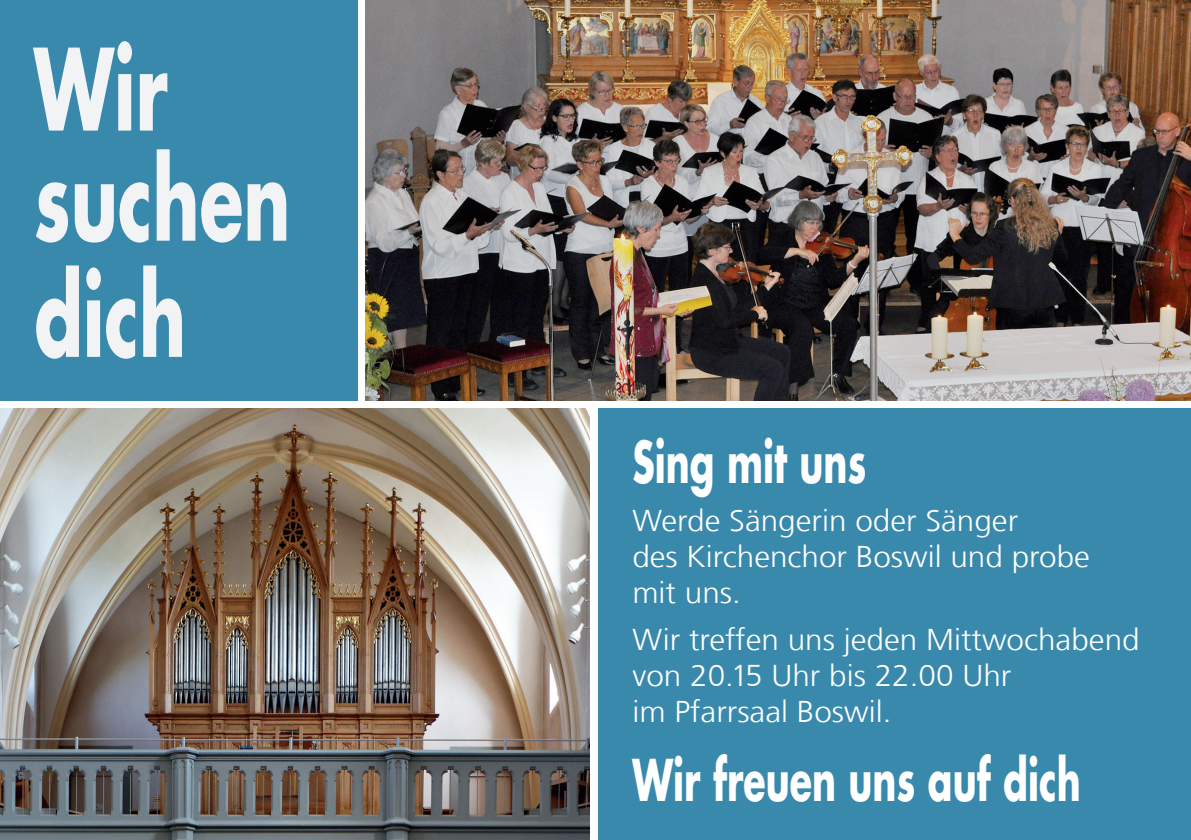
<style>
.page{position:relative;width:1191px;height:840px;background:#fff}
.page>*{position:absolute;margin:0;border:0;box-sizing:border-box;transform-origin:0 0}
.t1{font:700 110px/113px "Futura Std";color:#f2f3f4;scale:.65 1}
.t2{font:700 56px "Futura Std";color:#fff;scale:.65 1}
.t3{font:300 30px/36px "Frutiger LT Com";color:#fff;scale:1.05 1}
</style>
<div class="page">
<div style="left:0;top:0;width:357px;height:400px;background:#3989ad"></div>
<div style="left:598px;top:408px;width:593px;height:431px;background:#3989ad"></div>
<img style="left:366px;top:0;width:825px;height:400px">
<img style="left:0;top:408px;width:590px;height:431px">
<h1 class="t1" style="left:34px;top:31px;width:396px">Wir suchen dich</h1>
<h2 class="t2" style="left:632px;top:424px;width:361px">Sing mit uns</h2>
<p class="t3" style="left:632px;top:502px;width:437px">Werde Sängerin oder Sänger<br>des Kirchenchor Boswil und probe mit uns.</p>
<p class="t3" style="left:632px;top:621px;width:485px">Wir treffen uns jeden Mittwochabend von 20.15 Uhr bis 22.00 Uhr<br>im Pfarrsaal Boswil.</p>
<h2 class="t2" style="left:632px;top:742px;width:691px">Wir freuen uns auf dich</h2>
</div>
